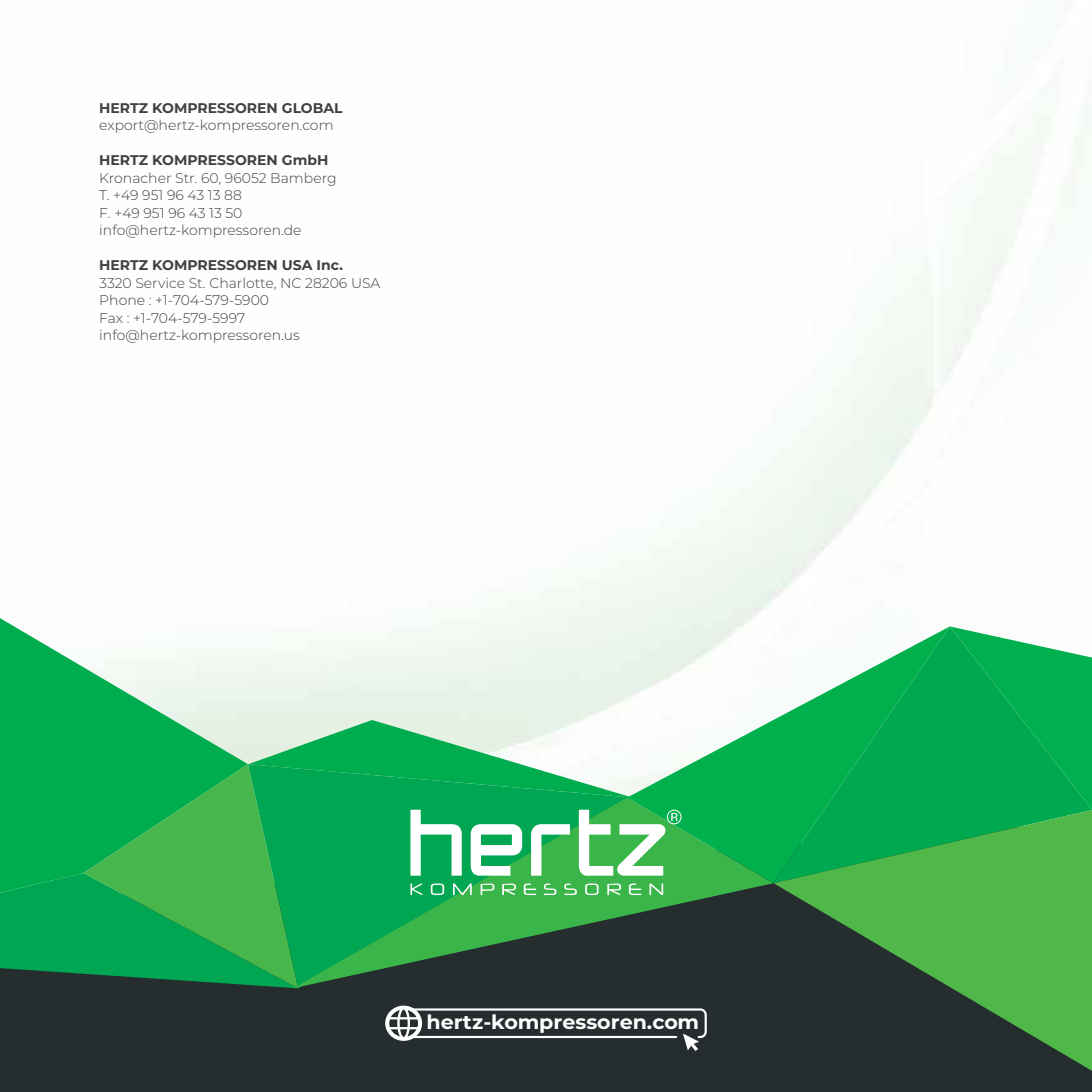
<style>
.page{position:relative;width:1092px;height:1092px;background:#fff}
.page>*{position:absolute;margin:0;border:0;box-sizing:border-box;transform-origin:0 0}
.t1{font:700 19.6px "Montserrat";color:#fff;scale:1.05 1}
.t2{font:300 14px/17.5px "Montserrat";color:#414042}
.t3{font:700 14px "Montserrat";color:#414042}
</style>
<div class="page">
<div style="left:0;top:988px;width:1091px;height:103px;background:#252d2f"></div>
<svg style="left:0;top:892px;width:83px;height:96px;background:#06904a"></svg>
<svg style="left:0;top:618px;width:248px;height:274px;fill:#00ad4e"></svg>
<svg style="left:83px;top:764px;width:165px;height:224px;background:#20aa4c"></svg>
<svg style="left:248px;top:797px;width:45px;height:191px;background:#28ae4d"></svg>
<svg style="left:248px;top:720px;width:379px;height:77px"></svg>
<svg style="left:293px;top:797px;width:480px;height:191px;background:#1b7c42"></svg>
<svg style="left:627px;top:626px;width:146px;height:257px"></svg>
<svg style="left:773px;top:626px;width:318px;height:184px;fill:#00b050"></svg>
<svg style="left:949px;top:626px;width:142px;height:183px;background:#16b25d"></svg>
<svg style="left:773px;top:810px;width:318px;height:260px;background:#358340"></svg>
<svg style="left:410px;top:883px;width:253px;height:12px;background:#5cc375"></svg>
<svg style="left:531px;top:824px;width:39px;height:51px"></svg>
<svg style="left:470px;top:824px;width:52px;height:51px"></svg>
<svg style="left:410px;top:809px;width:52px;height:66px"></svg>
<svg style="left:579px;top:809px;width:102px;height:66px"></svg>
<svg style="left:385px;top:1005px;width:322px;height:45px;background:#434a4c"></svg>
<p class="t3" style="left:99px;top:98px;width:245px">HERTZ KOMPRESSOREN GLOBAL</p>
<p class="t2" style="left:99px;top:116px;width:236px">export@hertz-kompressoren.com</p>
<p class="t3" style="left:99px;top:150px;width:230px">HERTZ KOMPRESSOREN GmbH</p>
<p class="t2" style="left:99px;top:169px;width:239px">Kronacher Str. 60, 96052 Bamberg<br>T. +49 951 96 43 13 88<br>F. +49 951 96 43 13 50 info@hertz-kompressoren.de</p>
<p class="t3" style="left:99px;top:255px;width:245px">HERTZ KOMPRESSOREN USA Inc.</p>
<p class="t2" style="left:99px;top:274px;width:283px">3320 Service St. Charlotte, NC 28206 USA<br>Phone : +1-704-579-5900<br>Fax : +1-704-579-5997 info@hertz-kompressoren.us</p>
<h1 class="t1" style="left:426px;top:1008px;width:261px">hertz-kompressoren.com</h1>
</div>
